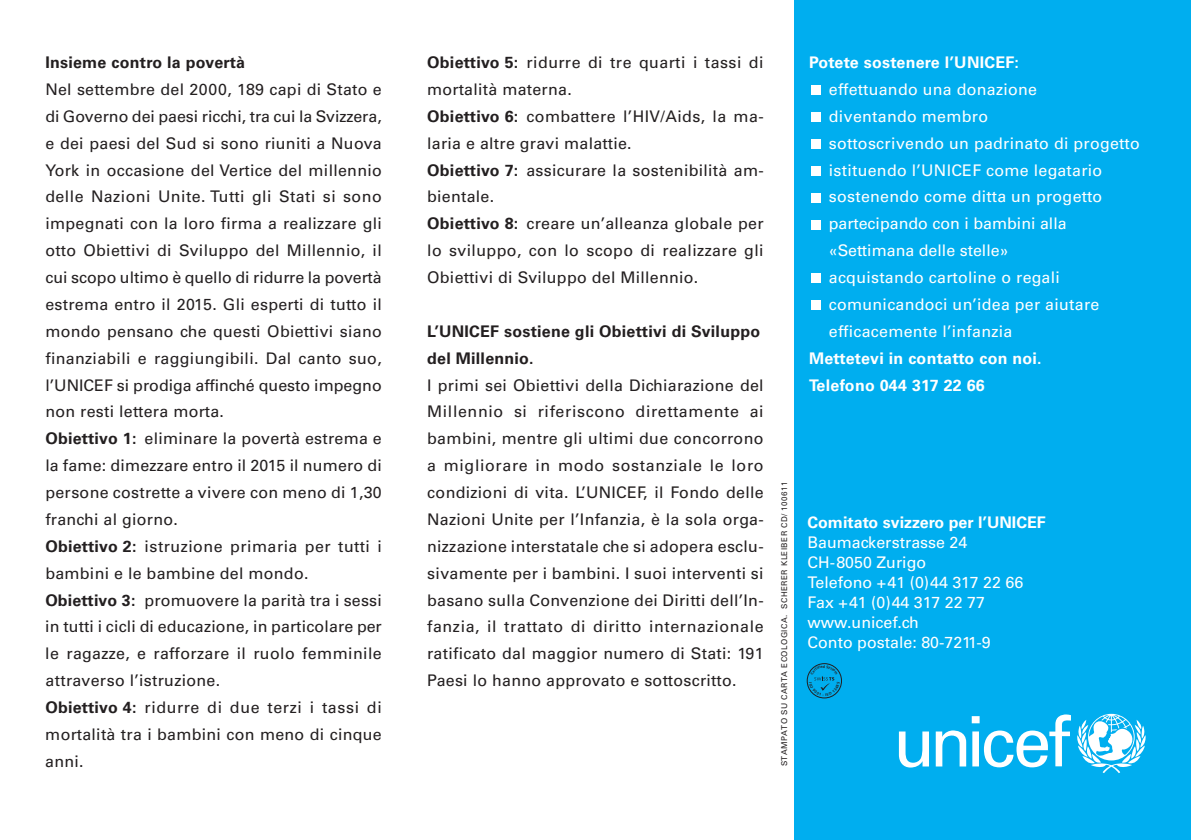
<style>
.page{position:relative;width:1191px;height:840px;background:#fff}
.page>*{position:absolute;margin:0;border:0;box-sizing:border-box;transform-origin:0 0}
.t1{font:16px/26.8px "Univers LT Std";letter-spacing:.015em;color:#231f20}
.t2{font:16px/20px "Univers LT Std";letter-spacing:.015em;color:#fff}
.t3{font:700 16px "Univers LT Std";letter-spacing:.015em;color:#fff}
.t4{font:8px "Univers LT Std";letter-spacing:.055em;color:#231f20}
.s1{font-weight:700}
</style>
<div class="page">
<div style="left:794px;top:0;width:397px;height:839px;background:#00aeef"></div>
<div style="left:811px;top:85px;width:9px;height:10px;background:#fff"></div>
<div style="left:811px;top:112px;width:9px;height:10px;background:#fff"></div>
<div style="left:811px;top:139px;width:9px;height:10px;background:#fff"></div>
<div style="left:811px;top:166px;width:9px;height:9px;background:#fff"></div>
<div style="left:811px;top:193px;width:9px;height:9px;background:#fff"></div>
<div style="left:811px;top:219px;width:9px;height:10px;background:#fff"></div>
<div style="left:811px;top:273px;width:9px;height:10px;background:#fff"></div>
<div style="left:811px;top:300px;width:9px;height:10px;background:#fff"></div>
<div style="left:807px;top:663px;width:34px;height:34px;border:1px solid #231f20;border-radius:50%"></div>
<svg style="left:898px;top:713px;width:247px;height:59px"></svg>
<svg style="left:809px;top:664px;width:30px;height:31px"></svg>
<p class="t1" style="left:45px;top:50px;width:338px"><span class="s1">Insieme contro la povertà<br></span>Nel settembre del 2000, 189 capi di Stato e di Governo dei paesi ricchi, tra cui la Svizzera, e dei paesi del Sud si sono riuniti a Nuova York in occasione del Vertice del millennio delle Nazioni Unite. Tutti gli Stati si sono impegnati con la loro firma a realizzare gli otto Obiettivi di Sviluppo del Millennio, il cui scopo ultimo è quello di ridurre la povertà estrema entro il 2015. Gli esperti di tutto il mondo pensano che questi Obiettivi siano finanziabili e raggiungibili. Dal canto suo, l’UNICEF si prodiga affinché questo impegno non resti lettera morta.<br><span class="s1">Obiettivo 1:</span> eliminare la povertà estrema e la fame: dimezzare entro il 2015 il numero di persone costrette a vivere con meno di 1,30 franchi al giorno.<br><span class="s1">Obiettivo 2:</span> istruzione primaria per tutti i bambini e le bambine del mondo.<br><span class="s1">Obiettivo 3:</span> promuovere la parità tra i sessi in tutti i cicli di educazione, in particolare per le ragazze, e rafforzare il ruolo femminile attraverso l’istruzione.<br><span class="s1">Obiettivo 4:</span> ridurre di due terzi i tassi di mortalità tra i bambini con meno di cinque anni.</p>
<p class="t1" style="left:427px;top:50px;width:338px"><span class="s1">Obiettivo 5:</span> ridurre di tre quarti i tassi di mortalità materna.<br><span class="s1">Obiettivo 6:</span> combattere l’HIV/Aids, la ma&shy;laria e altre gravi malattie.<br><span class="s1">Obiettivo 7:</span> assicurare la sostenibilità am&shy;bientale.<br><span class="s1">Obiettivo 8:</span> creare un’alleanza globale per lo sviluppo, con lo scopo di realizzare gli Obiettivi di Sviluppo del Millennio.</p>
<p class="t1" style="left:427px;top:319px;width:338px"><span class="s1">L’UNICEF sostiene gli Obiettivi di Sviluppo del Millennio.<br></span>I primi sei Obiettivi della Dichiarazione del Millennio si riferiscono direttamente ai bambini, mentre gli ultimi due concorrono a migliorare in modo sostanziale le loro condizioni di vita. L’UNICEF, il Fondo delle Nazioni Unite per l’Infanzia, è la sola orga&shy;nizzazione interstatale che si adopera esclu&shy;sivamente per i bambini. I suoi interventi si basano sulla Convenzione dei Diritti dell’In&shy;fanzia, il trattato di diritto internazionale ratificato dal maggior numero di Stati: 191<br>Paesi lo hanno approvato e sottoscritto.</p>
<p class="t4" style="left:781px;top:766px;width:286px;rotate:-90deg">STAMPATO SU CARTA ECOLOGICA. SCHERER KLEIBER CD/ 100611</p>
<p class="t3" style="left:809px;top:57px;width:211px">Potete sostenere l’UNICEF:</p>
<p class="t2" style="left:829px;top:81px;width:210px">effettuando una donazione</p>
<p class="t2" style="left:829px;top:107px;width:161px">diventando membro</p>
<p class="t2" style="left:829px;top:134px;width:312px">sottoscrivendo un padrinato di progetto</p>
<p class="t2" style="left:829px;top:161px;width:275px">istituendo l’UNICEF come legatario</p>
<p class="t2" style="left:829px;top:188px;width:275px">sostenendo come ditta un progetto</p>
<p class="t2" style="left:829px;top:215px;width:239px">partecipando con i bambini alla</p>
<p class="t2" style="left:829px;top:242px;width:181px">«Settimana delle stelle»</p>
<p class="t2" style="left:829px;top:269px;width:233px">acquistando cartoline o regali</p>
<p class="t2" style="left:829px;top:295px;width:272px">comunicandoci un’idea per aiutare</p>
<p class="t2" style="left:829px;top:322px;width:185px">efficacemente l’infanzia</p>
<p class="t3" style="left:809px;top:352px;width:234px">Mettetevi in contatto con noi.</p>
<p class="t3" style="left:809px;top:379px;width:177px">Telefono 044 317 22 66</p>
<p class="t2" style="left:807px;top:513px;width:240px"><span class="s1">Comitato svizzero per l’UNICEF<br></span>Baumackerstrasse 24<br>CH-8050 Zurigo<br>Telefono +41 (0)44 317 22 66<br>Fax +41 (0)44 317 22 77 www.unicef.ch<br>Conto postale: 80-7211-9</p>
</div>
